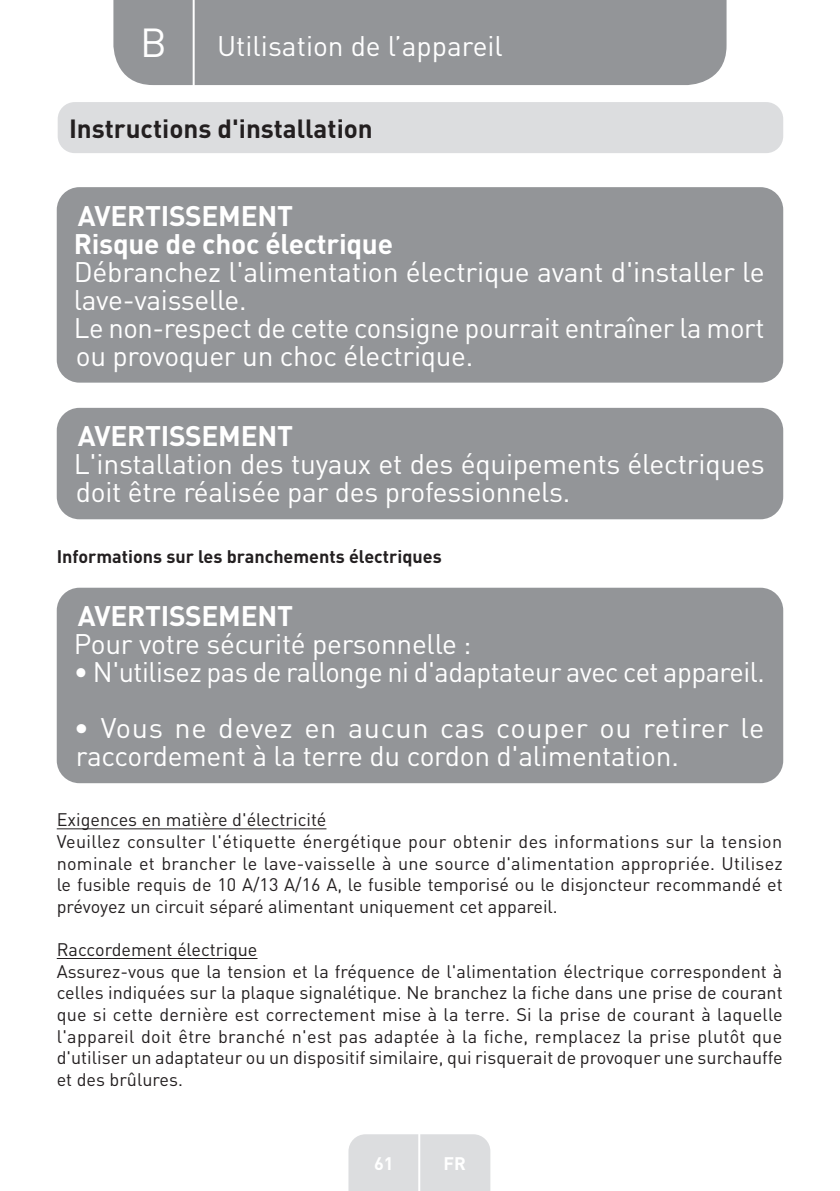
<style>
.page{position:relative;width:840px;height:1191px;background:#fff}
.page>*{position:absolute;margin:0;border:0;box-sizing:border-box;transform-origin:0 0}
.t1{font:40px "DIN Pro";color:#fff}
.t2{font:28px/28px "DIN Pro Regular";letter-spacing:-.01em;color:#fff}
.t3{font:28px/28px "DIN Pro Bold";letter-spacing:-.01em;color:#fff}
.t4{font:28px "DIN Pro";color:#fff}
.t5{font:700 26px "DIN Pro";color:#231f20}
.t6{font:18px/21.6px "DIN Pro";color:#231f20}
.t7{font:700 18px "DIN Pro";color:#231f20}
.t8{font:700 18px "DIN Pro";color:#fff}
</style>
<div class="page">
<div style="left:113px;top:0;width:613px;height:85px;background:#939598"></div>
<div style="left:348px;top:1134px;width:142px;height:57px;background:#dcdddf"></div>
<hr style="left:418px;top:1111px;width:2px;height:80px;background:#fff">
<hr style="left:192px;top:0;width:2px;height:88px;background:#fff">
<div style="left:58px;top:102px;width:724px;height:51px;background:#dcdddf;border-radius:17px"></div>
<hr style="left:57px;top:828px;width:269px;height:1px;background:#231f20">
<hr style="left:57px;top:958px;width:200px;height:1px;background:#231f20">
<div style="left:57px;top:187px;width:725px;height:195px;background:#939598;border-radius:23px"></div>
<div style="left:57px;top:408px;width:725px;height:111px;background:#939598;border-radius:23px"></div>
<div style="left:57px;top:588px;width:725px;height:195px;background:#939598;border-radius:23px"></div>
<h1 class="t1" style="left:140px;top:15px;width:28px">B</h1>
<h2 class="t4" style="left:217px;top:27px;width:287px">Utilisation de l’appareil</h2>
<h3 class="t5" style="left:69px;top:110px;width:305px">Instructions d'installation</h3>
<h2 class="t3" style="left:74px;top:200px;width:320px">AVERTISSEMENT<br>Risque de choc électrique</h2>
<h2 class="t2" style="left:74px;top:257px;width:692px">Débranchez l'alimentation électrique avant d'installer le lave-vaisselle.<br>Le non-respect de cette consigne pourrait entraîner la mort ou provoquer un choc électrique.</h2>
<h2 class="t3" style="left:78px;top:421px;width:216px">AVERTISSEMENT</h2>
<h2 class="t2" style="left:74px;top:449px;width:692px">L'installation des tuyaux et des équipements électriques doit être réalisée par des professionnels.</h2>
<p class="t7" style="left:57px;top:544px;width:386px">Informations sur les branchements électriques</p>
<h2 class="t3" style="left:78px;top:601px;width:216px">AVERTISSEMENT</h2>
<h2 class="t2" style="left:74px;top:629px;width:399px">Pour votre sécurité personnelle :</h2>
<h2 class="t2" style="left:74px;top:657px;width:692px">• N'utilisez pas de rallonge ni d'adaptateur avec cet appareil.</h2>
<h2 class="t2" style="left:74px;top:713px;width:691px">• Vous ne devez en aucun cas couper ou retirer le raccordement à la terre du cordon d'alimentation.</h2>
<p class="t6" style="left:57px;top:808px;width:727px">Exigences en matière d'électricité<br>Veuillez consulter l'étiquette énergétique pour obtenir des informations sur la tension nominale et brancher le lave-vaisselle à une source d'alimentation appropriée. Utilisez le fusible requis de 10 A/13 A/16 A, le fusible temporisé ou le disjoncteur recommandé et prévoyez un circuit séparé alimentant uniquement cet appareil.</p>
<p class="t6" style="left:57px;top:938px;width:727px">Raccordement électrique<br>Assurez-vous que la tension et la fréquence de l'alimentation électrique correspondent à celles indiquées sur la plaque signalétique. Ne branchez la fiche dans une prise de courant que si cette dernière est correctement mise à la terre. Si la prise de courant à laquelle l'appareil doit être branché n'est pas adaptée à la fiche, remplacez la prise plutôt que d'utiliser un adaptateur ou un dispositif similaire, qui risquerait de provoquer une surchauffe et des brûlures.</p>
<p class="t8" style="left:374px;top:1150px;width:21px">61</p>
<p class="t8" style="left:443px;top:1150px;width:24px">FR</p>
</div>
